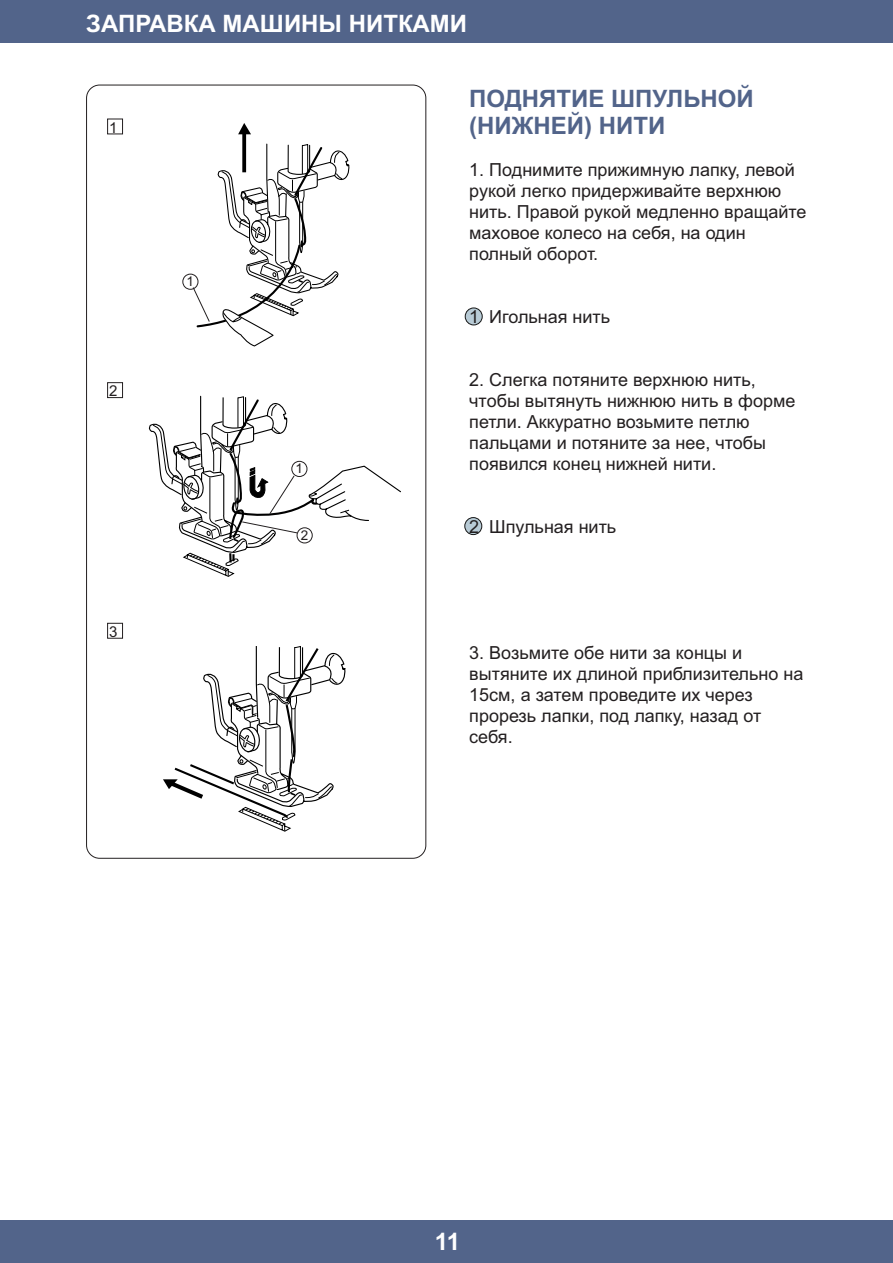
<style>
.page{position:relative;width:893px;height:1263px;background:#fff}
.page>*{position:absolute;margin:0;border:0;box-sizing:border-box;transform-origin:0 0}
.t1{font:700 24px/26.8px "Arial";color:#52648a}
.t2{font:700 24px "Arial";color:#fff}
.t3{font:18px/21px "Arial";color:#231f20}
.t4{font:15px "Arial";color:#231f20}
.t5{font:13.5px "Arial";color:#231f20}
</style>
<div class="page">
<div style="left:0;top:0;width:893px;height:43px;background:#52648a"></div>
<div style="left:0;top:1220px;width:893px;height:43px;background:#52648a"></div>
<svg style="left:86px;top:84px;width:341px;height:775px"></svg>
<div style="left:107px;top:119px;width:16px;height:15px;border:1px solid #231f20"></div>
<div style="left:107px;top:382px;width:16px;height:16px;border:1px solid #231f20"></div>
<div style="left:107px;top:623px;width:16px;height:15px;border:1px solid #231f20"></div>
<svg style="left:148px;top:143px;width:254px;height:434px"></svg>
<div style="left:465px;top:307px;width:18px;height:18px;background:#b8cbd6;border:1px solid #151616;border-radius:50%"></div>
<div style="left:464px;top:517px;width:18px;height:18px;background:#b8cbd6;border:1px solid #151616;border-radius:50%"></div>
<h1 class="t2" style="left:86px;top:15px;width:383px">ЗАПРАВКА МАШИНЫ НИТКАМИ</h1>
<p class="t4" style="left:109px;top:122px;width:10px">1</p>
<p class="t4" style="left:109px;top:385px;width:10px">2</p>
<p class="t5" style="left:187px;top:276px;width:9px">1</p>
<p class="t4" style="left:109px;top:626px;width:10px">3</p>
<p class="t5" style="left:296px;top:464px;width:9px">1</p>
<p class="t5" style="left:301px;top:530px;width:9px">2</p>
<h1 class="t1" style="left:469px;top:87px;width:286px">ПОДНЯТИЕ ШПУЛЬНОЙ (НИЖНЕЙ) НИТИ</h1>
<p class="t3" style="left:469px;top:160px;width:339px">1. Поднимите прижимную лапку, левой рукой легко придерживайте верхнюю нить. Правой рукой медленно вращайте маховое колесо на себя, на один полный оборот.</p>
<p class="t3" style="left:469px;top:307px;width:142px">1 Игольная нить</p>
<p class="t3" style="left:469px;top:370px;width:328px">2. Слегка потяните верхнюю нить, чтобы вытянуть нижнюю нить в форме петли. Аккуратно возьмите петлю пальцами и потяните за нее, чтобы появился конец нижней нити.</p>
<p class="t3" style="left:469px;top:517px;width:149px">2 Шпульная нить</p>
<p class="t3" style="left:469px;top:643px;width:336px">3. Возьмите обе нити за концы и вытяните их длиной приблизительно на<br>15см, а затем проведите их через прорезь лапки, под лапку, назад от себя.</p>
<h1 class="t2" style="left:435px;top:1233px;width:27px">11</h1>
</div>
